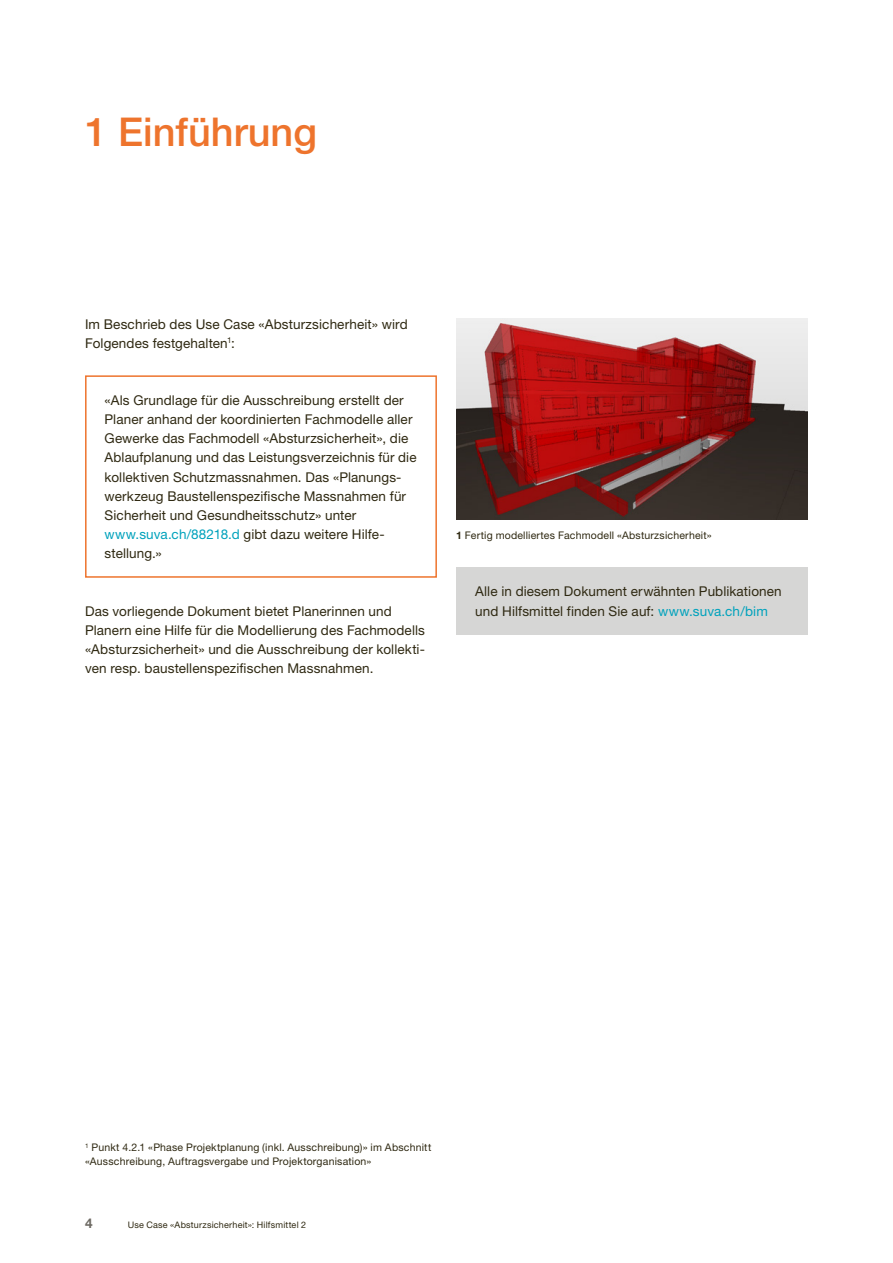
<style>
.page{position:relative;width:893px;height:1263px;background:#fff}
.page>*{position:absolute;margin:0;border:0;box-sizing:border-box;transform-origin:0 0}
.t1{font:500 39.75px "Helvetica Neue LT Std";color:#ee742d}
.t2{font:13.5px/19.2px "Helvetica Neue LT Std";letter-spacing:.01em;color:#2f2912}
.t3{font:700 13.5px "Helvetica Neue LT Std";color:#6d6a63}
.t4{font:10.5px/13.8px "Helvetica Neue LT Std";letter-spacing:.02em;color:#2f2912}
.t5{font:9px "Helvetica Neue LT Std";letter-spacing:.025em;color:#2f2912}
.s1{color:#00a2bc}
.s2{font-weight:700}
</style>
<div class="page">
<img style="left:456px;top:319px;width:352px;height:201px">
<div style="left:456px;top:567px;width:352px;height:68px;background:#d6d6d5"></div>
<div style="left:85px;top:375px;width:352px;height:203px;border:2px solid #ee742d"></div>
<h1 class="t1" style="left:85px;top:109px;width:233px">1 Einführung</h1>
<p class="t2" style="left:85px;top:314px;width:324px">Im Beschrieb des Use Case «Absturzsicherheit» wird<br>Folgendes festgehalten<sup>1</sup>:</p>
<p class="t2" style="left:105px;top:390px;width:313px">«Als Grundlage für die Ausschreibung erstellt der Planer anhand der koordinierten Fachmodelle aller Gewerke das Fachmodell «Absturzsicherheit», die Ablaufplanung und das Leistungsverzeichnis für die kollektiven Schutzmassnahmen. Das «Planungs&shy;werkzeug Baustellenspezifische Massnahmen für Sicherheit und Gesundheitsschutz» unter <span class="s1">www.suva.ch/88218.d</span> gibt dazu weitere Hilfe&shy;stellung.»</p>
<p class="t2" style="left:85px;top:601px;width:341px">Das vorliegende Dokument bietet Planerinnen und Planern eine Hilfe für die Modellierung des Fachmodells «Absturzsicherheit» und die Ausschreibung der kollekti&shy;ven resp. baustellenspezifischen Massnahmen.</p>
<p class="t4" style="left:456px;top:528px;width:257px"><span class="s2">1</span> Fertig modelliertes Fachmodell «Absturzsicherheit»</p>
<p class="t2" style="left:475px;top:582px;width:308px">Alle in diesem Dokument erwähnten Publikationen und Hilfsmittel finden Sie auf: <span class="s1">www.suva.ch/bim</span></p>
<p class="t4" style="left:85px;top:1140px;width:348px"><sup>1</sup> Punkt 4.2.1 «Phase Projektplanung (inkl. Ausschreibung)» im Abschnitt «Ausschreibung, Auftragsvergabe und Projektorganisation»</p>
<p class="t3" style="left:85px;top:1215px;width:9px">4</p>
<p class="t5" style="left:128px;top:1219px;width:180px">Use Case «Absturzsicherheit»: Hilfsmittel 2</p>
</div>
